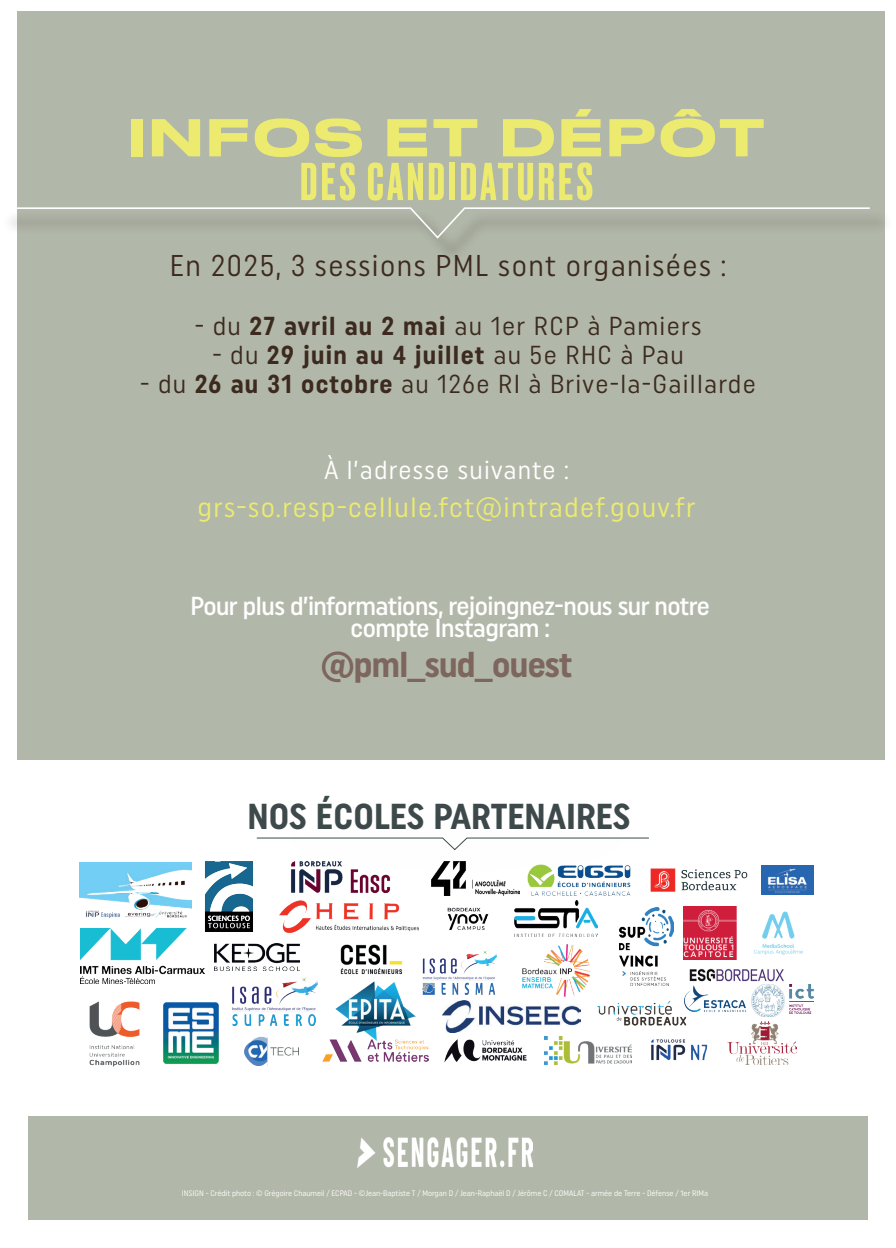
<style>
.page{position:relative;width:896px;height:1248px;background:#fff}
.page>*{position:absolute;margin:0;border:0;box-sizing:border-box;transform-origin:0 0}
.t1{font:500 50px "Druk";letter-spacing:.07em;color:#eceb6f}
.t2{font:500 expanded 50px "Druk";letter-spacing:.07em;color:#eceb6f}
.t3{font:700 condensed 36px "Uniform";color:#3d494a}
.t4{font:700 condensed 36px "Uniform";letter-spacing:-.02em;color:#7d665d}
.t5{font:30px "Uniform Condensed";letter-spacing:.05em;color:#3c2a1f}
.t6{font:28px "Uniform Condensed";letter-spacing:.05em;color:#eceb6f}
.t7{font:26px "Uniform Condensed";letter-spacing:.05em;color:#3c2a1f}
.t8{font:500 26px/22px "Uniform Condensed";letter-spacing:-.02em;color:#fff;text-align:center}
.t9{font:700 condensed 26px "Uniform";letter-spacing:.05em;color:#3c2a1f}
.t10{font:26px "Uniform Condensed";letter-spacing:.05em;color:#fff}
.t11{font:8px "Uniform Condensed";color:#fffefc}
.s1{font-weight:700}
.s2{font-family:"Uniform Condensed";font-weight:400;font-stretch:normal}
.s3{font-family:"Uniform";font-weight:700;font-stretch:condensed}
.s4{color:#3d4a4a}
</style>
<div class="page">
<div style="left:28px;top:1115px;width:839px;height:104px;background:#b2b8a9"></div>
<img style="left:357px;top:1137px;width:176px;height:30px">
<div style="left:17px;top:11px;width:867px;height:749px;background:#b2b8a9"></div>
<div style="left:2px;top:211px;width:892px;height:51px;background:#b2b8a9"></div>
<svg style="left:2px;top:207px;width:869px;height:33px"></svg>
<img style="left:280px;top:915px;width:138px;height:18px">
<img style="left:233px;top:977px;width:84px;height:48px">
<img style="left:244px;top:1036px;width:54px;height:29px">
<img style="left:442px;top:1000px;width:139px;height:32px">
<img style="left:80px;top:862px;width:111px;height:57px">
<img style="left:81px;top:928px;width:124px;height:55px">
<img style="left:89px;top:1001px;width:51px;height:66px">
<img style="left:163px;top:1002px;width:56px;height:62px">
<img style="left:214px;top:943px;width:85px;height:27px">
<img style="left:198px;top:861px;width:55px;height:70px">
<img style="left:340px;top:944px;width:63px;height:31px">
<img style="left:335px;top:981px;width:80px;height:58px">
<img style="left:448px;top:915px;width:40px;height:15px">
<img style="left:422px;top:950px;width:74px;height:43px">
<img style="left:323px;top:1039px;width:105px;height:22px">
<img style="left:515px;top:915px;width:82px;height:21px">
<img style="left:522px;top:944px;width:68px;height:52px">
<img style="left:444px;top:1039px;width:83px;height:23px">
<img style="left:597px;top:1000px;width:90px;height:26px">
<img style="left:754px;top:911px;width:49px;height:44px">
<img style="left:681px;top:869px;width:67px;height:22px">
<img style="left:619px;top:915px;width:54px;height:70px">
<img style="left:683px;top:906px;width:54px;height:53px">
<div style="left:233px;top:771px;width:446px;height:144px;background:#231f20;opacity:.75"></div>
<svg style="left:256px;top:837px;width:393px;height:13px"></svg>
<img style="left:544px;top:1036px;width:87px;height:29px">
<img style="left:651px;top:1039px;width:57px;height:22px">
<img style="left:684px;top:985px;width:62px;height:27px">
<img style="left:689px;top:968px;width:95px;height:14px">
<img style="left:761px;top:865px;width:52px;height:29px">
<img style="left:727px;top:1021px;width:69px;height:42px">
<img style="left:751px;top:984px;width:62px;height:32px">
<h1 class="t2" style="left:128px;top:96px;width:638px">INFOS ET DÉPÔT</h1>
<h1 class="t1" style="left:300px;top:147px;width:294px">DES CANDIDATURES</h1>
<h3 class="t5" style="left:170px;top:248px;width:558px">En 2025, 3 sessions PML sont organisées :</h3>
<h3 class="t7" style="left:195px;top:310px;width:508px">- du <span class="s1">27 avril au 2 mai</span> au 1er RCP à Pamiers</h3>
<h3 class="t9" style="left:212px;top:339px;width:473px"><span class="s2">- du</span> 29 juin au 4 juillet <span class="s2">au 5e RHC à Pau</span></h3>
<h3 class="t7" style="left:140px;top:368px;width:617px">- du <span class="s3">26 au 31 octobre</span> au 126e RI à Brive-la-Gaillarde</h3>
<h3 class="t10" style="left:324px;top:454px;width:246px">À l’adresse suivante :</h3>
<h3 class="t6" style="left:197px;top:490px;width:500px">grs-so.resp-cellule.fct@intradef.gouv.fr</h3>
<h3 class="t8" style="left:190px;top:594px;width:521px">Pour plus d’informations, rejoingnez-nous sur notre compte Instagram :</h3>
<h2 class="t4" style="left:321px;top:642px;width:253px">@pml_sud_ouest</h2>
<h2 class="t3" style="left:247px;top:795px;width:384px">NOS <span class="s4">É</span>COLES PARTENAIRES</h2>
<p class="t11" style="left:182px;top:1188px;width:528px">INSIGN - Crédit photo : © Grégoire Chaumeil / ECPAD - ©Jean-Baptiste T / Morgan D / Jean-Raphaël D / Jérôme C / COMALAT - armée de Terre - Défense / 1er RIMa</p>
</div>
